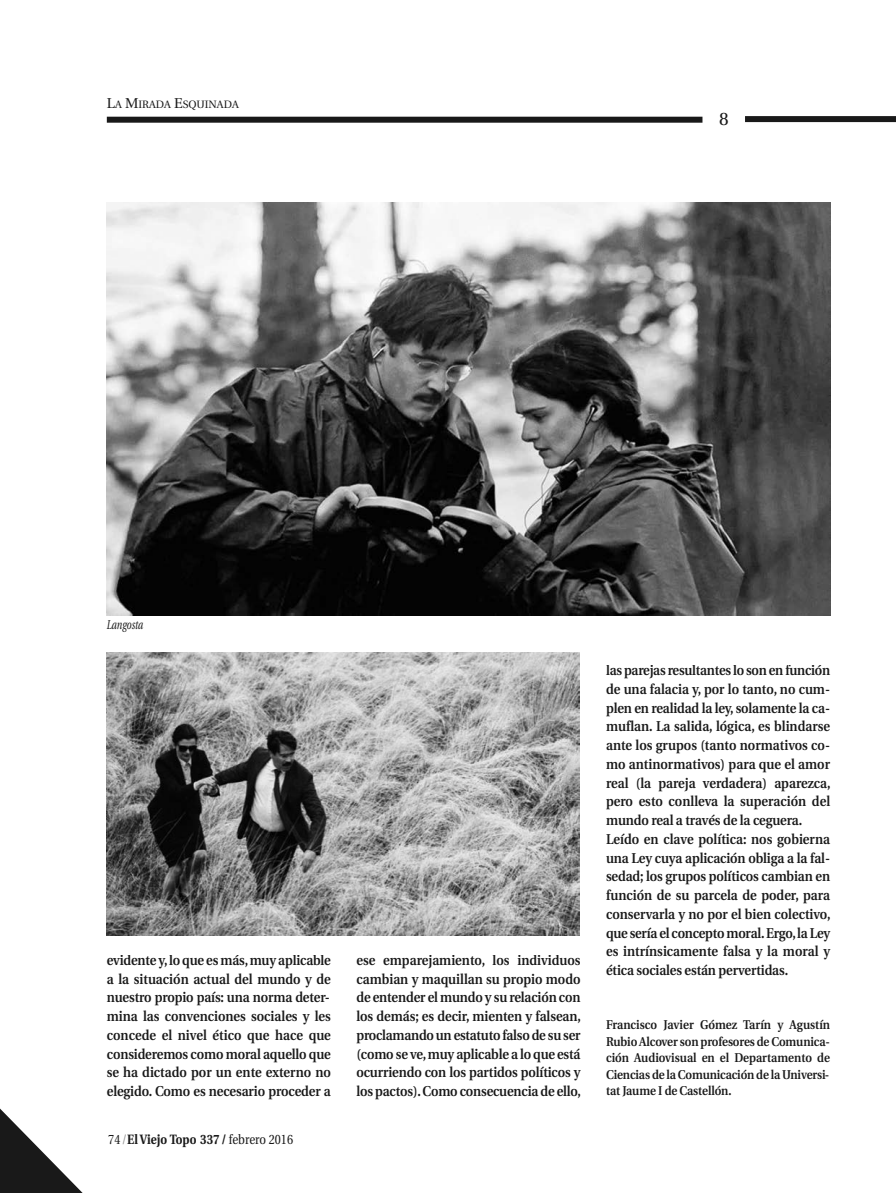
<style>
.page{position:relative;width:896px;height:1193px;background:#fff}
.page>*{position:absolute;margin:0;border:0;box-sizing:border-box;transform-origin:0 0}
.t1{font:18px "Utopia";color:#191919}
.t2{font:600 14.25px/18.8px "Utopia";letter-spacing:-.01em;color:#191919;text-align:justify;scale:.9 1}
.t3{font:700 13.5px "Utopia";color:#191919;scale:.85 1}
.t4{font:600 12.75px/16.5px "Utopia";letter-spacing:-.01em;color:#191919;text-align:justify;scale:.9 1}
.t5{font:italic 12.75px "Utopia";color:#191919;scale:.7 1}
.t6{font:10.65px "Utopia";color:#191919}
.s1{font-size:14.25px}
.s2{font-weight:400}
.s3{font-weight:400;color:#8d8d8d}
</style>
<div class="page">
<div style="left:745px;top:116px;width:150px;height:6px;background:#191919"></div>
<div style="left:107px;top:117px;width:595px;height:6px;background:#191919"></div>
<img style="left:107px;top:203px;width:723px;height:412px">
<img style="left:107px;top:653px;width:472px;height:282px">
<svg style="left:0;top:1108px;width:83px;height:85px"></svg>
<p class="t6" style="left:107px;top:100px;width:133px"><span class="s1">L</span>A <span class="s1">M</span>IRADA <span class="s1">E</span>SQUINADA</p>
<p class="t1" style="left:719px;top:111px;width:11px">8</p>
<p class="t5" style="left:107px;top:620px;width:54px">Langosta</p>
<p class="t2" style="left:107px;top:951px;width:250px">evidente y, lo que es más, muy aplicable a la situación actual del mundo y de nuestro propio país: una norma deter&shy;mina las convenciones sociales y les concede el nivel ético que hace que consideremos como moral aquello que se ha dictado por un ente externo no elegido. Como es necesario proceder a</p>
<p class="t2" style="left:356px;top:951px;width:251px">ese emparejamiento, los individuos cambian y maquillan su propio modo de entender el mundo y su relación con los demás; es decir, mienten y falsean, proclamando un estatuto falso de su ser (como se ve, muy aplicable a lo que está ocurriendo con los partidos políticos y los pactos). Como consecuencia de ello,</p>
<p class="t3" style="left:108px;top:1133px;width:219px"><span class="s2">74</span><span class="s3">/</span>El Viejo Topo 337 / <span class="s2">febrero 2016</span></p>
<p class="t2" style="left:606px;top:662px;width:251px;text-align:left">las parejas resultantes lo son en función de una falacia y, por lo tanto, no cum&shy;plen en realidad la ley, solamente la ca&shy;muflan. La salida, lógica, es blindarse ante los grupos (tanto normativos co - mo antinormativos) para que el amor real (la pareja verdadera) aparezca, pero esto conlleva la superación del mundo real a través de la ceguera.<br>Leído en clave política: nos gobierna una Ley cuya aplicación obliga a la fal&shy;sedad; los grupos políticos cambian en función de su parcela de poder, para conservarla y no por el bien colectivo, que sería el concepto moral. Ergo, la Ley es intrínsicamente falsa y la moral y ética sociales están pervertidas.</p>
<p class="t4" style="left:606px;top:1017px;width:250px">Francisco Javier Gómez Tarín y Agustín Rubio Alcover son profesores de Comunica&shy;ción Audiovisual en el Departamento de Ciencias de la Comunicación de la Universi&shy;tat Jaume I de Castellón.</p>
</div>
